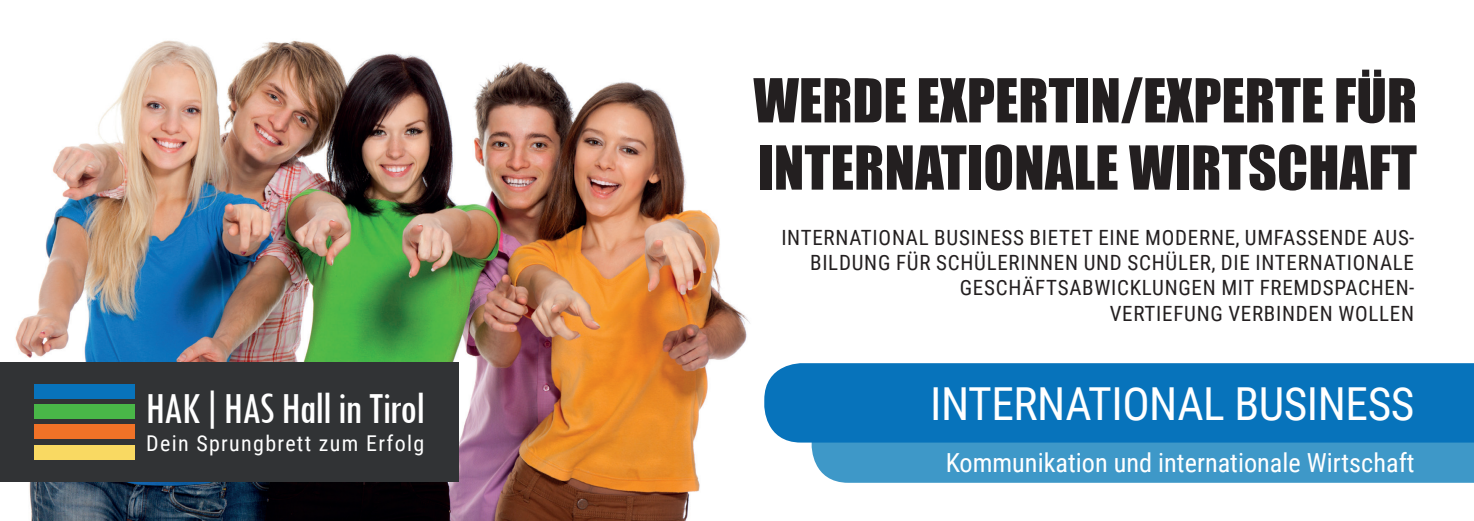
<style>
.page{position:relative;width:1474px;height:521px;background:#fff}
.page>*{position:absolute;margin:0;border:0;box-sizing:border-box;transform-origin:0 0}
.t1{font:56px/67.2px "Impact";letter-spacing:.005em;color:#231f20}
.t2{font:condensed 46.2px "Tw Cen";letter-spacing:-.025em;color:#fff}
.t3{font:45.5px "Roboto Condensed";letter-spacing:-.01em;color:#fff}
.t4{font:26.25px "Roboto Condensed";color:#fff}
.t5{font:21.7px "Roboto Condensed";letter-spacing:.06em;color:#fff}
.t6{font:21px/25.2px "Roboto Condensed";letter-spacing:.035em;color:#231f20;text-align:right}
</style>
<div class="page">
<img style="left:15px;top:40px;width:796px;height:481px">
<div style="left:0;top:362px;width:458px;height:120px;background:#313335"></div>
<div style="left:811px;top:442px;width:662px;height:41px;background:#3e98c8"></div>
<div style="left:764px;top:363px;width:709px;height:79px;background:#0773bb"></div>
<div style="left:34px;top:445px;width:101px;height:15px;background:#f9d962"></div>
<div style="left:34px;top:404px;width:101px;height:15px;background:#49b748"></div>
<div style="left:34px;top:384px;width:101px;height:15px;background:#0873bb"></div>
<div style="left:34px;top:424px;width:101px;height:15px;background:#f07227"></div>
<h2 class="t2" style="left:145px;top:380px;width:281px">HAK|HAS Hall in Tirol</h2>
<p class="t5" style="left:146px;top:428px;width:280px">Dein Sprungbrett zum Erfolg</p>
<h1 class="t1" style="left:753px;top:65px;width:665px">WERDE EXPERTIN/EXPERTE FÜR<br>INTERNATIONALE WIRTSCHAFT</h1>
<p class="t6" style="left:781px;top:224px;width:634px">INTERNATIONAL BUSINESS BIETET EINE MODERNE, UMFASSENDE AUS-BILDUNG FÜR SCHÜLERINNEN UND SCHÜLER, DIE INTERNATIONALE GESCHÄFTSABWICKLUNGEN MIT FREMDSPACHEN-<br>VERTIEFUNG VERBINDEN WOLLEN</p>
<h3 class="t3" style="left:930px;top:371px;width:486px">INTERNATIONAL BUSINESS</h3>
<p class="t4" style="left:945px;top:444px;width:470px">Kommunikation und internationale Wirtschaft</p>
</div>
